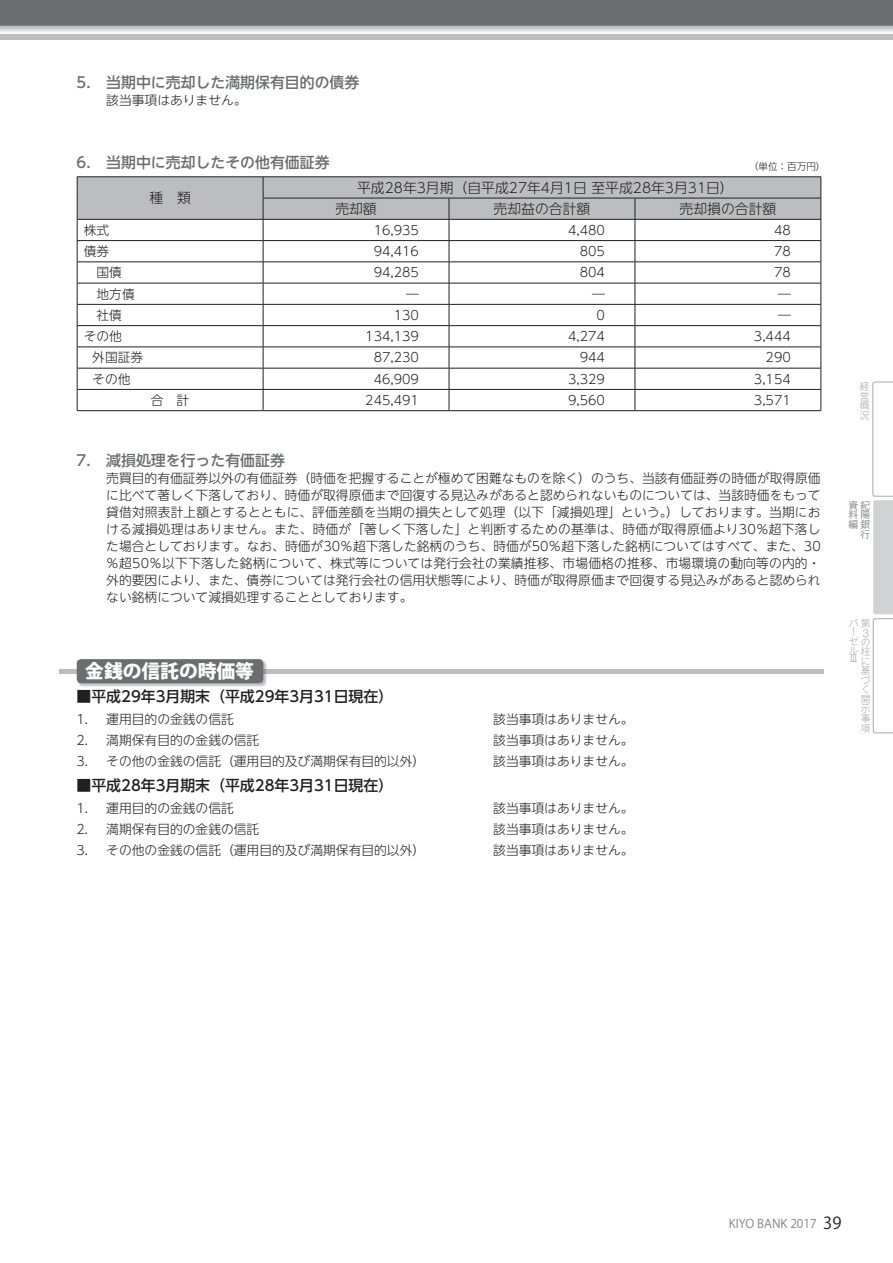
<style>
.page{position:relative;width:893px;height:1263px;background:#fff}
.page>*{position:absolute;margin:0;border:0;box-sizing:border-box;transform-origin:0 0}
.t1{font:800 18.75px "Koz Go Pr 6 N";color:#fff}
.t2{font:16.5px "Koz Go Pr 6 N";color:#231f20}
.t3{font:500 14.85px "UD Shin Go NT Pr 6 N";color:#6c6d70}
.t4{font:500 14.85px "UD Shin Go NT Pr 6 N";color:#231f20}
.t5{font:300 13.8px/21.1px "UD Shin Go NT Pr 6 N";color:#231f20}
.t6{font:300 12.75px/17px "UD Shin Go NT Pr 6 N";color:#231f20;text-align:justify}
.t7{font:12px "Koz Go Pr 6 N";color:#808285}
.t8{font:300 9.75px/9.6px "Gothic MB101 Pr 6 N";color:#a8a9ad}
.t9{font:300 9.75px/9.8px "Gothic MB101 Pr 6 N";color:#6c6d70;text-align:right}
.t10{font:300 9.6px "UD Shin Go NT Pr 6 N";color:#231f20}
.s1{font-size:12px;color:#808285}
.s2{font-size:16.5px;color:#231f20}
</style>
<div class="page">
<svg style="left:872px;top:382px;width:21px;height:351px"></svg>
<div style="left:60px;top:669px;width:764px;height:5px;background:#bcbdc0"></div>
<img style="left:77px;top:659px;width:190px;height:28px">
<img style="left:263px;top:669px;width:4px;height:5px">
<div style="left:77px;top:659px;width:186px;height:24px;background:#6c6d70;border-radius:4px"></div>
<hr style="left:77px;top:176px;width:186px;height:1px;background:#231f20">
<hr style="left:263px;top:176px;width:186px;height:1px;background:#231f20">
<hr style="left:449px;top:176px;width:186px;height:1px;background:#231f20">
<hr style="left:635px;top:176px;width:186px;height:1px;background:#231f20">
<hr style="left:77px;top:410px;width:186px;height:1px;background:#231f20">
<hr style="left:263px;top:410px;width:186px;height:1px;background:#231f20">
<hr style="left:449px;top:410px;width:186px;height:1px;background:#231f20">
<hr style="left:635px;top:410px;width:186px;height:1px;background:#231f20">
<svg style="left:77px;top:177px;width:745px;height:233px"></svg>
<svg style="left:0;top:0;width:893px;height:40px;background:#8e8f92"></svg>
<p class="t3" style="left:77px;top:70px;width:284px">5. 当期中に売却した満期保有目的の債券</p>
<p class="t6" style="left:106px;top:91px;width:142px">該当事項はありません。</p>
<h1 class="t1" style="left:80px;top:93px;width:189px">□□□□□□□□□□</h1>
<p class="t3" style="left:77px;top:151px;width:254px">6. 当期中に売却したその他有価証券</p>
<p class="t5" style="left:149px;top:187px;width:43px">種　類</p>
<p class="t5" style="left:335px;top:176px;width:400px;text-indent:22px">平成28年3月期（自平成27年4月1日 至平成28年3月31日）売却額</p>
<p class="t10" style="left:749px;top:159px;width:78px">（単位：百万円）</p>
<p class="t5" style="left:494px;top:198px;width:98px">売却益の合計額</p>
<p class="t5" style="left:680px;top:198px;width:98px">売却損の合計額</p>
<p class="t6" style="left:84px;top:221px;width:27px">株式</p>
<p class="t6" style="left:374px;top:221px;width:47px">16,935</p>
<p class="t6" style="left:568px;top:221px;width:38px">4,480</p>
<p class="t6" style="left:774px;top:221px;width:18px">48</p>
<p class="t6" style="left:84px;top:242px;width:27px">債券</p>
<p class="t6" style="left:374px;top:242px;width:47px">94,416</p>
<p class="t6" style="left:580px;top:242px;width:27px">805</p>
<p class="t6" style="left:774px;top:242px;width:18px">78</p>
<p class="t6" style="left:84px;top:264px;width:40px">　国債</p>
<p class="t6" style="left:374px;top:264px;width:47px">94,285</p>
<p class="t6" style="left:580px;top:264px;width:27px">804</p>
<p class="t6" style="left:774px;top:264px;width:18px">78</p>
<p class="t6" style="left:84px;top:285px;width:53px">　地方債</p>
<p class="t6" style="left:406px;top:285px;width:14px">―</p>
<p class="t6" style="left:592px;top:285px;width:14px">―</p>
<p class="t6" style="left:778px;top:285px;width:14px">―</p>
<p class="t6" style="left:84px;top:306px;width:40px">　社債</p>
<p class="t6" style="left:394px;top:306px;width:27px">130</p>
<p class="t6" style="left:597px;top:306px;width:10px">0</p>
<p class="t6" style="left:778px;top:306px;width:14px">―</p>
<p class="t6" style="left:84px;top:327px;width:40px">その他</p>
<p class="t6" style="left:365px;top:327px;width:55px">134,139</p>
<p class="t6" style="left:568px;top:327px;width:38px">4,274</p>
<p class="t6" style="left:754px;top:327px;width:38px">3,444</p>
<p class="t6" style="left:92px;top:349px;width:65px">外国証券　</p>
<p class="t6" style="left:374px;top:349px;width:47px">87,230</p>
<p class="t6" style="left:580px;top:349px;width:27px">944</p>
<p class="t6" style="left:766px;top:349px;width:27px">290</p>
<p class="t6" style="left:92px;top:370px;width:40px">その他</p>
<p class="t6" style="left:374px;top:370px;width:47px">46,909</p>
<p class="t6" style="left:568px;top:370px;width:38px">3,329</p>
<p class="t6" style="left:754px;top:370px;width:38px">3,154</p>
<p class="t6" style="left:151px;top:391px;width:40px">合　計</p>
<p class="t6" style="left:365px;top:391px;width:55px">245,491</p>
<p class="t6" style="left:568px;top:391px;width:38px">9,560</p>
<p class="t6" style="left:754px;top:391px;width:38px">3,571</p>
<p class="t3" style="left:77px;top:448px;width:210px">7. 減損処理を行った有価証券</p>
<p class="t6" style="left:106px;top:469px;width:716px">売買目的有価証券以外の有価証券（時価を把握することが極めて困難なものを除く）のうち、当該有価証券の時価が取得原価に比べて著しく下落しており、時価が取得原価まで回復する見込みがあると認められないものについては、当該時価をもって貸借対照表計上額とするとともに、評価差額を当期の損失として処理（以下「減損処理」という。）しております。当期における減損処理はありません。また、時価が「著しく下落した」と判断するための基準は、時価が取得原価より30％超下落した場合としております。なお、時価が30％超下落した銘柄のうち、時価が50％超下落した銘柄についてはすべて、また、30％超50％以下下落した銘柄について、株式等については発行会社の業績推移、市場価格の推移、市場環境の動向等の内的・外的要因により、また、債券については発行会社の信用状態等により、時価が取得原価まで回復する見込みがあると認められない銘柄について減損処理することとしております。</p>
<h1 class="t1" style="left:85px;top:661px;width:170px">金銭の信託の時価等</h1>
<p class="t4" style="left:77px;top:684px;width:318px">■平成29年3月期末（平成29年3月31日現在）</p>
<p class="t6" style="left:77px;top:710px;width:159px">1. 運用目的の金銭の信託</p>
<p class="t6" style="left:493px;top:710px;width:142px">該当事項はありません。</p>
<p class="t6" style="left:77px;top:731px;width:184px">2. 満期保有目的の金銭の信託</p>
<p class="t6" style="left:493px;top:731px;width:142px">該当事項はありません。</p>
<p class="t6" style="left:77px;top:752px;width:350px">3. その他の金銭の信託（運用目的及び満期保有目的以外）</p>
<p class="t6" style="left:493px;top:752px;width:142px">該当事項はありません。</p>
<p class="t4" style="left:77px;top:774px;width:318px">■平成28年3月期末（平成28年3月31日現在）</p>
<p class="t6" style="left:77px;top:799px;width:159px">1. 運用目的の金銭の信託</p>
<p class="t6" style="left:493px;top:799px;width:142px">該当事項はありません。</p>
<p class="t6" style="left:77px;top:820px;width:184px">2. 満期保有目的の金銭の信託</p>
<p class="t6" style="left:493px;top:820px;width:142px">該当事項はありません。</p>
<p class="t6" style="left:77px;top:841px;width:350px">3. その他の金銭の信託（運用目的及び満期保有目的以外）</p>
<p class="t6" style="left:493px;top:841px;width:142px">該当事項はありません。</p>
<p class="t8" style="left:860px;top:380px;width:11px;text-align:justify">経営概況</p>
<p class="t9" style="left:849px;top:499px;width:23px">資紀料陽編銀行</p>
<p class="t8" style="left:861px;top:617px;width:11px;text-indent:-12px">バ第<br>3の柱に基づく開示事項</p>
<p class="t8" style="left:849px;top:626px;width:11px;line-height:9px">ーゼル<br>Ⅲ</p>
<p class="t2" style="left:810px;top:1213px;width:43px"><span class="s1">4</span> 000</p>
<p class="t7" style="left:729px;top:1216px;width:114px">KIYO BANK 2017 <span class="s2">39</span></p>
</div>
